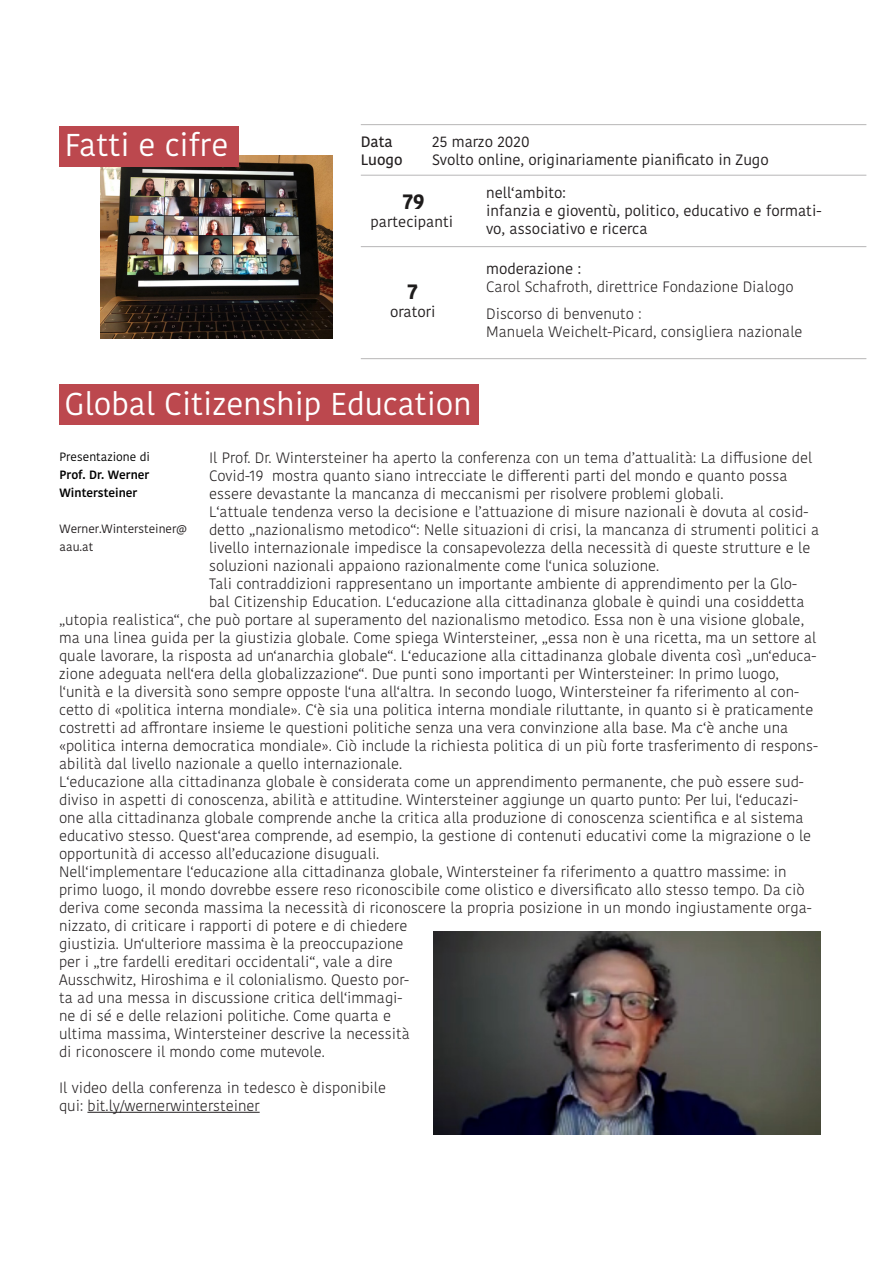
<style>
.page{position:relative;width:893px;height:1263px;background:#fff}
.page>*{position:absolute;margin:0;border:0;box-sizing:border-box;transform-origin:0 0}
.t1{font:31.5px "Kohinoor Devanagari";color:#fff}
.t2{font:700 21px "Kohinoor Devanagari";color:#1e1c1c}
.t3{font:300 15px/18px "Kohinoor Devanagari";color:#231f20}
.t4{font:15px/18px "Kohinoor Devanagari";color:#231f20}
.t5{font:500 15px "Kohinoor Devanagari";color:#231f20}
.t6{font:600 12px "Kohinoor Devanagari";color:#000}
.t7{font:12px/18px "Kohinoor Devanagari";color:#231f20}
.t8{font:12px "Kohinoor Devanagari";color:#000}
</style>
<div class="page">
<div style="left:59px;top:384px;width:420px;height:41px;background:#bc484e"></div>
<hr style="left:87px;top:1112px;width:173px;height:1px;background:#231f20">
<img style="left:101px;top:156px;width:232px;height:183px">
<div style="left:59px;top:126px;width:179px;height:41px;background:#bc484e"></div>
<hr style="left:361px;top:124px;width:505px;height:1px;background:#231f20">
<hr style="left:361px;top:175px;width:505px;height:1px;background:#231f20">
<hr style="left:361px;top:246px;width:505px;height:1px;background:#231f20">
<hr style="left:361px;top:358px;width:505px;height:1px;background:#231f20">
<img style="left:434px;top:931px;width:386px;height:203px">
<p class="t1" style="left:65px;top:127px;width:165px">Fatti e cifre</p>
<p class="t5" style="left:361px;top:133px;width:33px">Data</p>
<p class="t4" style="left:432px;top:132px;width:99px">25 marzo 2020</p>
<p class="t5" style="left:361px;top:151px;width:43px">Luogo</p>
<p class="t4" style="left:432px;top:150px;width:338px">Svolto online, originariamente pianificato in Zugo</p>
<p class="t2" style="left:403px;top:183px;width:23px">79</p>
<p class="t4" style="left:371px;top:213px;width:84px">partecipanti</p>
<p class="t2" style="left:408px;top:273px;width:12px">7</p>
<p class="t4" style="left:390px;top:303px;width:47px">oratori</p>
<p class="t4" style="left:486px;top:183px;width:81px">nell‘ambito:</p>
<p class="t4" style="left:486px;top:201px;width:337px">infanzia e gioventù, politico, educativo e formati&shy;vo, associativo e ricerca</p>
<p class="t4" style="left:486px;top:260px;width:96px">moderazione :</p>
<p class="t3" style="left:486px;top:278px;width:309px">Carol Schafroth, direttrice Fondazione Dialogo</p>
<p class="t3" style="left:486px;top:305px;width:157px">Discorso di benvenuto :</p>
<p class="t3" style="left:486px;top:323px;width:318px">Manuela Weichelt-Picard, consigliera nazionale</p>
<p class="t1" style="left:65px;top:385px;width:408px">Global Citizenship Education</p>
<p class="t3" style="left:209px;top:448px;width:605px">Il Prof. Dr. Wintersteiner ha aperto la conferenza con un tema d’attualità: La diffusione del<br>Covid-19 mostra quanto siano intrecciate le differenti parti del mondo e quanto possa essere devastante la mancanza di meccanismi per risolvere problemi globali.</p>
<p class="t3" style="left:209px;top:502px;width:612px">L‘attuale tendenza verso la decisione e l’attuazione di misure nazionali è dovuta al cosid&shy;detto „nazionalismo metodico“: Nelle situazioni di crisi, la mancanza di strumenti politici a livello internazionale impedisce la consapevolezza della necessità di queste strutture e le soluzioni nazionali appaiono razionalmente come l‘unica soluzione.</p>
<p class="t3" style="left:209px;top:574px;width:589px">Tali contraddizioni rappresentano un importante ambiente di apprendimento per la Glo-</p>
<p class="t3" style="left:209px;top:592px;width:597px">bal Citizenship Education. L‘educazione alla cittadinanza globale è quindi una cosiddetta</p>
<p class="t3" style="left:59px;top:610px;width:746px">„utopia realistica“, che può portare al superamento del nazionalismo metodico. Essa non è una visione globale,</p>
<p class="t3" style="left:59px;top:628px;width:759px">ma una linea guida per la giustizia globale. Come spiega Wintersteiner, „essa non è una ricetta, ma un settore al</p>
<p class="t3" style="left:59px;top:646px;width:759px">quale lavorare, la risposta ad un‘anarchia globale“. L‘educazione alla cittadinanza globale diventa così „un‘educa-</p>
<p class="t3" style="left:59px;top:664px;width:721px">zione adeguata nell‘era della globalizzazione“. Due punti sono importanti per Wintersteiner: In primo luogo,</p>
<p class="t3" style="left:59px;top:682px;width:742px">l‘unità e la diversità sono sempre opposte l‘una all‘altra. In secondo luogo, Wintersteiner fa riferimento al con-</p>
<p class="t3" style="left:59px;top:700px;width:756px">cetto di «politica interna mondiale». C‘è sia una politica interna mondiale riluttante, in quanto si è praticamente</p>
<p class="t3" style="left:59px;top:718px;width:731px">costretti ad affrontare insieme le questioni politiche senza una vera convinzione alla base. Ma c‘è anche una</p>
<p class="t3" style="left:59px;top:736px;width:760px">«politica interna democratica mondiale». Ciò include la richiesta politica di un più forte trasferimento di respons-</p>
<p class="t3" style="left:59px;top:754px;width:345px">abilità dal livello nazionale a quello internazionale.</p>
<p class="t3" style="left:59px;top:772px;width:754px">L‘educazione alla cittadinanza globale è considerata come un apprendimento permanente, che può essere sud&shy;diviso in aspetti di conoscenza, abilità e attitudine. Wintersteiner aggiunge un quarto punto: Per lui, l‘educazi&shy;one alla cittadinanza globale comprende anche la critica alla produzione di conoscenza scientifica e al sistema educativo stesso. Quest‘area comprende, ad esempio, la gestione di contenuti educativi come la migrazione o le opportunità di accesso all’educazione disuguali.</p>
<p class="t3" style="left:59px;top:862px;width:754px">Nell‘implementare l‘educazione alla cittadinanza globale, Wintersteiner fa riferimento a quattro massime: in primo luogo, il mondo dovrebbe essere reso riconoscibile come olistico e diversificato allo stesso tempo. Da ciò deriva come seconda massima la necessità di riconoscere la propria posizione in un mondo ingiustamente orga&shy;nizzato, di criticare i rapporti di potere e di chiedere<br>giustizia. Un‘ulteriore massima è la preoccupazione<br>per i „tre fardelli ereditari occidentali“, vale a dire<br>Ausschwitz, Hiroshima e il colonialismo. Questo por-<br>ta ad una messa in discussione critica dell‘immagi-<br>ne di sé e delle relazioni politiche. Come quarta e<br>ultima massima, Wintersteiner descrive la necessità<br>di riconoscere il mondo come mutevole.</p>
<p class="t3" style="left:59px;top:1078px;width:329px">Il video della conferenza in tedesco è disponibile qui: bit.ly/wernerwintersteiner</p>
<p class="t8" style="left:60px;top:450px;width:92px">Presentazione di</p>
<p class="t6" style="left:60px;top:468px;width:91px">Prof. Dr. Werner</p>
<p class="t6" style="left:60px;top:486px;width:79px">Wintersteiner</p>
<p class="t7" style="left:60px;top:520px;width:129px">Werner.Wintersteiner@ aau.at</p>
</div>
